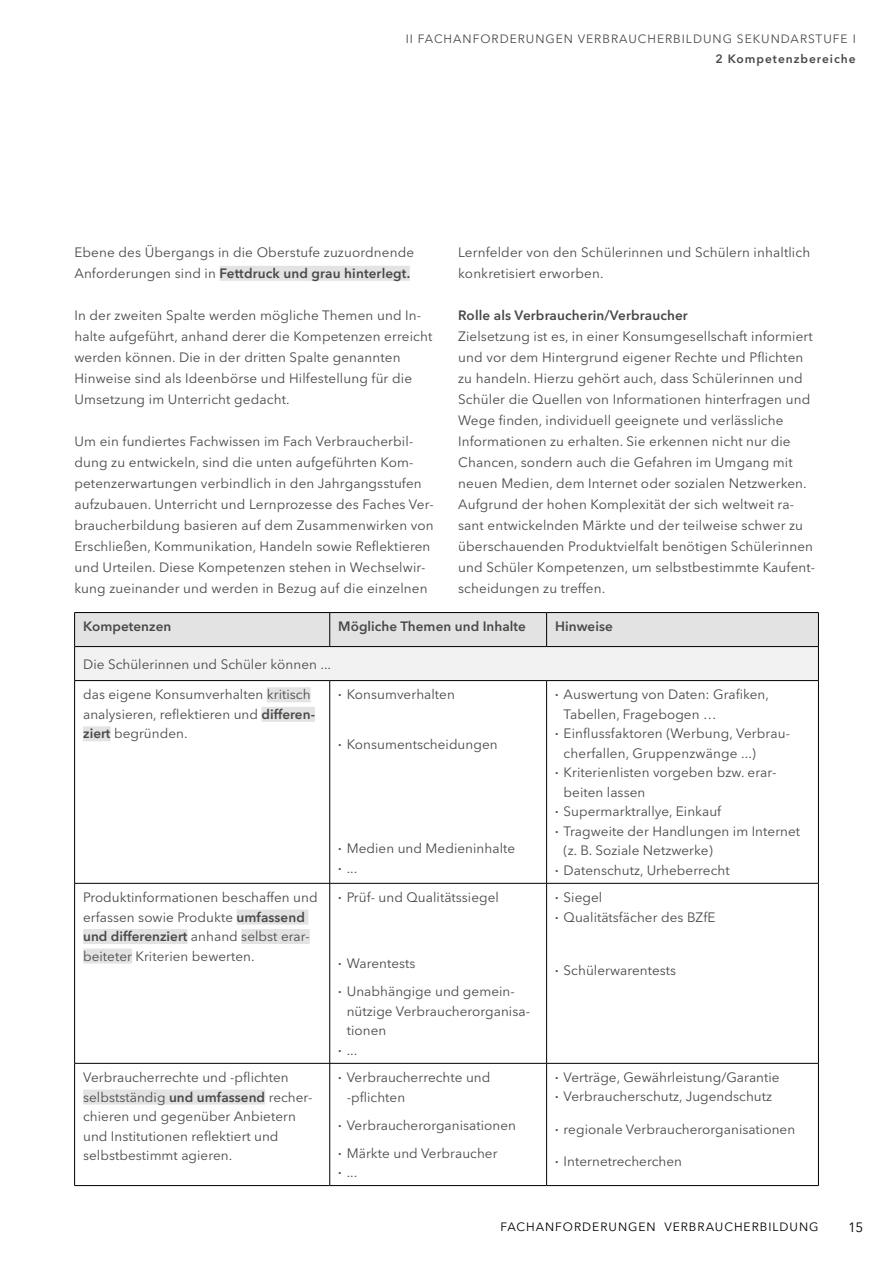
<style>
.page{position:relative;width:893px;height:1263px;background:#fff}
.page>*{position:absolute;margin:0;border:0;box-sizing:border-box;transform-origin:0 0}
.t1{font:13.5px/21px "Avenir Next LT Pro";letter-spacing:.01em;color:#494948}
.t2{font:600 13.5px "Avenir Next LT Pro";letter-spacing:.005em;color:#494948}
.t3{font:13.5px "Avenir Next LT Pro";color:#000}
.t4{font:12px "Avenir Next LT Pro";letter-spacing:.08em;color:#494948}
.t5{font:12px "Avenir Next LT Pro";letter-spacing:.08em;color:#000}
.t6{font:600 12px "Avenir Next LT Pro";letter-spacing:.08em;color:#494948}
.s1{font-weight:600}
</style>
<div class="page">
<div style="left:220px;top:266px;width:190px;height:15px;background:#e3e3e3"></div>
<div style="left:75px;top:613px;width:743px;height:33px;background:#e3e3e3"></div>
<div style="left:75px;top:646px;width:743px;height:35px;background:#f2f2f2"></div>
<hr style="left:74px;top:612px;width:256px;height:1px;background:#000">
<hr style="left:74px;top:613px;width:1px;height:33px;background:#000">
<hr style="left:330px;top:612px;width:217px;height:1px;background:#000">
<hr style="left:329px;top:613px;width:1px;height:33px;background:#000">
<hr style="left:547px;top:612px;width:272px;height:1px;background:#000">
<hr style="left:546px;top:613px;width:1px;height:33px;background:#000">
<hr style="left:818px;top:613px;width:1px;height:33px;background:#000">
<hr style="left:74px;top:646px;width:256px;height:1px;background:#000">
<hr style="left:74px;top:647px;width:1px;height:33px;background:#000">
<hr style="left:330px;top:646px;width:217px;height:1px;background:#000">
<hr style="left:547px;top:646px;width:272px;height:1px;background:#000">
<hr style="left:818px;top:647px;width:1px;height:33px;background:#000">
<hr style="left:74px;top:680px;width:256px;height:1px;background:#000">
<hr style="left:74px;top:681px;width:1px;height:202px;background:#000">
<hr style="left:330px;top:680px;width:217px;height:1px;background:#000">
<hr style="left:329px;top:681px;width:1px;height:202px;background:#000">
<hr style="left:547px;top:680px;width:272px;height:1px;background:#000">
<hr style="left:546px;top:681px;width:1px;height:202px;background:#000">
<hr style="left:818px;top:681px;width:1px;height:202px;background:#000">
<hr style="left:74px;top:883px;width:256px;height:1px;background:#000">
<hr style="left:74px;top:883px;width:1px;height:180px;background:#000">
<hr style="left:330px;top:883px;width:217px;height:1px;background:#000">
<hr style="left:329px;top:883px;width:1px;height:180px;background:#000">
<hr style="left:547px;top:883px;width:272px;height:1px;background:#000">
<hr style="left:546px;top:883px;width:1px;height:180px;background:#000">
<hr style="left:818px;top:883px;width:1px;height:180px;background:#000">
<hr style="left:74px;top:1063px;width:256px;height:1px;background:#000">
<hr style="left:74px;top:1063px;width:1px;height:122px;background:#000">
<hr style="left:330px;top:1063px;width:217px;height:1px;background:#000">
<hr style="left:329px;top:1063px;width:1px;height:122px;background:#000">
<hr style="left:547px;top:1063px;width:272px;height:1px;background:#000">
<hr style="left:546px;top:1063px;width:1px;height:122px;background:#000">
<hr style="left:818px;top:1063px;width:1px;height:122px;background:#000">
<hr style="left:74px;top:1185px;width:256px;height:1px;background:#000">
<hr style="left:330px;top:1185px;width:217px;height:1px;background:#000">
<hr style="left:547px;top:1185px;width:272px;height:1px;background:#000">
<div style="left:267px;top:687px;width:44px;height:15px;background:#e3e3e3"></div>
<div style="left:262px;top:707px;width:53px;height:15px;background:#e3e3e3"></div>
<div style="left:83px;top:726px;width:28px;height:15px;background:#e3e3e3"></div>
<div style="left:237px;top:909px;width:71px;height:15px;background:#e3e3e3"></div>
<div style="left:83px;top:929px;width:105px;height:15px;background:#e3e3e3"></div>
<div style="left:241px;top:929px;width:69px;height:15px;background:#e3e3e3"></div>
<div style="left:83px;top:948px;width:49px;height:15px;background:#e3e3e3"></div>
<div style="left:83px;top:1089px;width:182px;height:15px;background:#e3e3e3"></div>
<p class="t4" style="left:406px;top:32px;width:452px">II FACHANFORDERUNGEN VERBRAUCHERBILDUNG SEKUNDARSTUFE I</p>
<p class="t6" style="left:715px;top:51px;width:142px">2 Kompetenzbereiche</p>
<p class="t1" style="left:74px;top:242px;width:341px">Ebene des Übergangs in die Oberstufe zuzuordnende<br>Anforderungen sind in <span class="s1">Fettdruck und grau hinterlegt.</span></p>
<p class="t1" style="left:74px;top:305px;width:359px">In der zweiten Spalte werden mögliche Themen und In&shy;halte aufgeführt, anhand derer die Kompetenzen erreicht werden können. Die in der dritten Spalte genannten Hinweise sind als Ideenbörse und Hilfestellung für die Umsetzung im Unterricht gedacht.</p>
<p class="t1" style="left:74px;top:431px;width:361px">Um ein fundiertes Fachwissen im Fach Verbraucherbil&shy;dung zu entwickeln, sind die unten aufgeführten Kom&shy;petenzerwartungen verbindlich in den Jahrgangsstufen aufzubauen. Unterricht und Lernprozesse des Faches Ver&shy;braucherbildung basieren auf dem Zusammenwirken von Erschließen, Kommunikation, Handeln sowie Reflektieren und Urteilen. Diese Kompetenzen stehen in Wechselwir&shy;kung zueinander und werden in Bezug auf die einzelnen</p>
<p class="t1" style="left:458px;top:242px;width:353px">Lernfelder von den Schülerinnen und Schülern inhaltlich konkretisiert erworben.</p>
<p class="t2" style="left:458px;top:307px;width:231px">Rolle als Verbraucherin/Verbraucher</p>
<p class="t1" style="left:458px;top:326px;width:359px">Zielsetzung ist es, in einer Konsumgesellschaft informiert und vor dem Hintergrund eigener Rechte und Pflichten zu handeln. Hierzu gehört auch, dass Schülerinnen und Schüler die Quellen von Informationen hinterfragen und Wege finden, individuell geeignete und verlässliche Informationen zu erhalten. Sie erkennen nicht nur die Chancen, sondern auch die Gefahren im Umgang mit neuen Medien, dem Internet oder sozialen Netzwerken.<br>Aufgrund der hohen Komplexität der sich weltweit ra&shy;sant entwickelnden Märkte und der teilweise schwer zu überschauenden Produktvielfalt benötigen Schülerinnen und Schüler Kompetenzen, um selbstbestimmte Kaufent&shy;scheidungen zu treffen.</p>
<p class="t2" style="left:83px;top:618px;width:90px">Kompetenzen</p>
<p class="t2" style="left:338px;top:618px;width:189px">Mögliche Themen und Inhalte</p>
<p class="t2" style="left:555px;top:618px;width:59px">Hinweise</p>
<p class="t1" style="left:83px;top:653px;width:249px">Die Schülerinnen und Schüler können ...</p>
<p class="t1" style="left:83px;top:685px;width:233px;line-height:19.5px">das eigene Konsumverhalten kritisch analysieren, reflektieren und <span class="s1">differen&shy;ziert</span> begründen.</p>
<p class="t1" style="left:338px;top:684px;width:118px"><span class="s1">·</span> Konsumverhalten</p>
<p class="t1" style="left:338px;top:733px;width:161px"><span class="s1">·</span> Konsumentscheidungen</p>
<p class="t1" style="left:555px;top:684px;width:215px"><span class="s1">·</span> Auswertung von Daten: Grafiken,</p>
<p class="t1" style="left:564px;top:704px;width:154px">Tabellen, Fragebogen …</p>
<p class="t1" style="left:555px;top:723px;width:236px"><span class="s1">·</span> Einflussfaktoren (Werbung, Verbrau-</p>
<p class="t1" style="left:564px;top:742px;width:194px">cherfallen, Gruppenzwänge ...)</p>
<p class="t1" style="left:555px;top:762px;width:223px"><span class="s1">·</span> Kriterienlisten vorgeben bzw. erar-</p>
<p class="t1" style="left:564px;top:781px;width:83px">beiten lassen</p>
<p class="t1" style="left:555px;top:801px;width:168px"><span class="s1">·</span> Supermarktrallye, Einkauf</p>
<p class="t1" style="left:555px;top:820px;width:247px"><span class="s1">·</span> Tragweite der Handlungen im Internet</p>
<p class="t1" style="left:564px;top:840px;width:151px">(z. B. Soziale Netzwerke)</p>
<p class="t1" style="left:555px;top:859px;width:176px"><span class="s1">·</span> Datenschutz, Urheberrecht</p>
<p class="t1" style="left:338px;top:839px;width:178px;line-height:19.5px"><span class="s1">·</span> Medien und Medieninhalte <span class="s1">·</span> ...</p>
<p class="t1" style="left:83px;top:887px;width:236px;line-height:19.5px">Produktinformationen beschaffen und erfassen sowie Produkte <span class="s1">umfassend und differenziert</span> anhand selbst erar&shy;beiteter Kriterien bewerten.</p>
<p class="t1" style="left:338px;top:887px;width:162px"><span class="s1">·</span> Prüf- und Qualitätssiegel</p>
<p class="t1" style="left:338px;top:949px;width:178px;line-height:28px"><span class="s1">·</span> Warentests<br><span class="s1">·</span> Unabhängige und gemein-</p>
<p class="t1" style="left:347px;top:1000px;width:185px">nützige Verbraucherorganisa-</p>
<p class="t1" style="left:347px;top:1020px;width:41px">tionen</p>
<p class="t1" style="left:338px;top:1039px;width:21px"><span class="s1">·</span> ...</p>
<p class="t1" style="left:83px;top:1067px;width:231px;line-height:19.5px">Verbraucherrechte und -pflichten selbstständig <span class="s1">und umfassend</span> recher&shy;chieren und gegenüber Anbietern und Institutionen reflektiert und selbstbestimmt agieren.</p>
<p class="t1" style="left:347px;top:1067px;width:145px;line-height:19.5px;text-indent:-9px"><span class="s1">·</span> Verbraucherrechte und -pflichten</p>
<p class="t1" style="left:338px;top:1111px;width:179px;line-height:28px"><span class="s1">·</span> Verbraucherorganisationen <span class="s1">·</span> Märkte und Verbraucher</p>
<p class="t1" style="left:338px;top:1162px;width:21px"><span class="s1">·</span> ...</p>
<p class="t1" style="left:555px;top:887px;width:162px;line-height:19.5px"><span class="s1">·</span> Siegel<br><span class="s1">·</span> Qualitätsfächer des BZfE</p>
<p class="t1" style="left:555px;top:960px;width:123px"><span class="s1">·</span> Schülerwarentests</p>
<p class="t1" style="left:555px;top:1067px;width:226px;line-height:19.5px"><span class="s1">·</span> Verträge, Gewährleistung/Garantie <span class="s1">·</span> Verbraucherschutz, Jugendschutz</p>
<p class="t1" style="left:555px;top:1118px;width:242px"><span class="s1">·</span> regionale Verbraucherorganisationen</p>
<p class="t1" style="left:555px;top:1151px;width:128px"><span class="s1">·</span> Internetrecherchen</p>
<p class="t5" style="left:500px;top:1219px;width:320px">FACHANFORDERUNGEN VERBRAUCHERBILDUNG</p>
<p class="t3" style="left:848px;top:1219px;width:17px">15</p>
</div>
